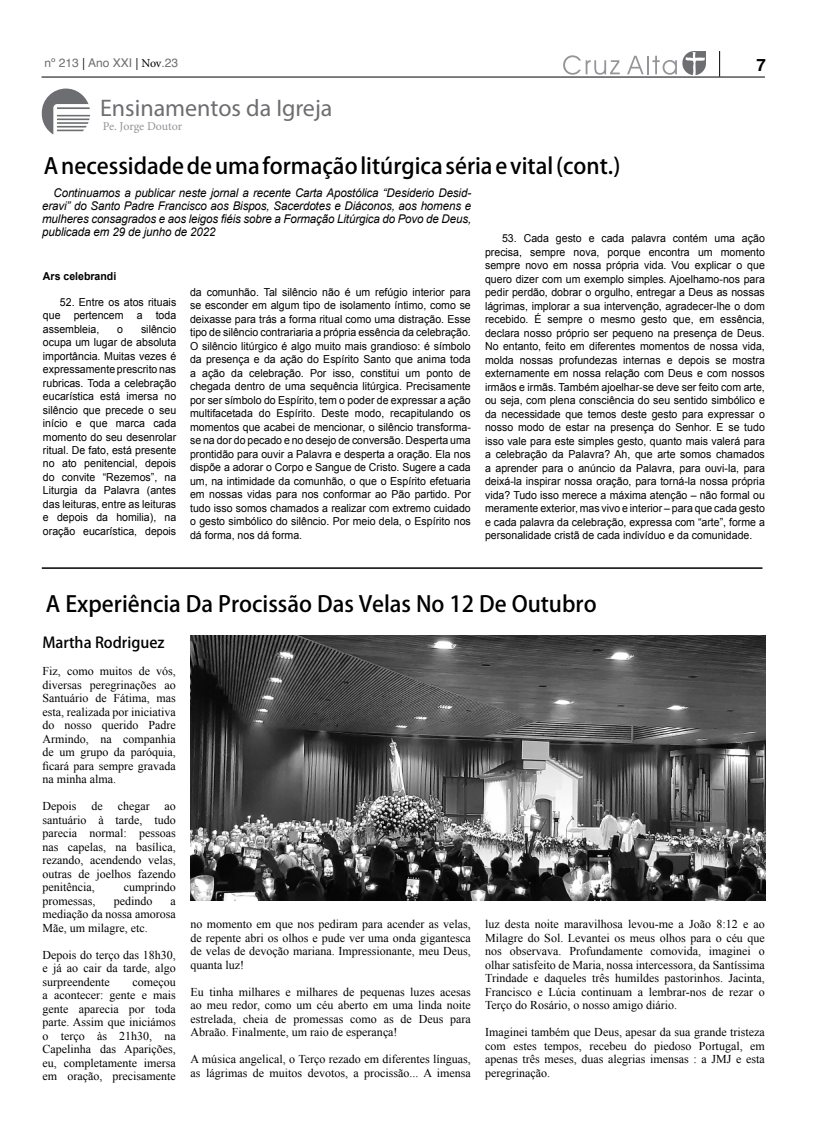
<style>
.page{position:relative;width:817px;height:1134px;background:#fff}
.page>*{position:absolute;margin:0;border:0;box-sizing:border-box;transform-origin:0 0}
.t1{font:24px "Myriad Pro";color:#6d6e71}
.t2{font:500 22px "Koz Go Pr 6 N";color:#000}
.t3{font:700 17px "Helvetica";color:#000}
.t4{font:500 15px "Koz Go Pr 6 N";color:#000}
.t5{font:12px/13.5px "Times New Roman";color:#000;text-align:justify}
.t6{font:italic 12px/13px "Arial";letter-spacing:-.01em;color:#000;text-align:justify;scale:.96 1}
.t7{font:12px "Helvetica";color:#6d6e71}
.t8{font:12px "Minion Pro";letter-spacing:-.01em;color:#939598}
.t9{font:11px/13.5px "Arial";color:#000;text-align:justify;scale:.96 1}
.t10{font:700 11px "Arial";color:#000;scale:.96 1}
.s1{font-family:"Minion Pro";color:#000}
</style>
<div class="page">
<svg style="left:719px;top:51px;width:1px;height:26px"></svg>
<hr style="left:42px;top:77px;width:722px;height:1px;background:#000">
<svg style="left:563px;top:55px;width:56px;height:20px"></svg>
<svg style="left:627px;top:56px;width:49px;height:19px"></svg>
<svg style="left:682px;top:51px;width:23px;height:26px"></svg>
<svg style="left:42px;top:89px;width:48px;height:46px"></svg>
<img style="left:190px;top:635px;width:575px;height:265px">
<hr style="left:42px;top:567px;width:720px;height:2px;background:#000">
<p class="t7" style="left:45px;top:54px;width:135px">nº 213 <span class="s1">|</span> Ano XXI <span class="s1">| Nov</span>.23</p>
<h3 class="t3" style="left:756px;top:55px;width:11px">7</h3>
<h1 class="t1" style="left:100px;top:93px;width:234px">Ensinamentos da Igreja</h1>
<p class="t8" style="left:103px;top:118px;width:81px">Pe. Jorge Doutor</p>
<h2 class="t2" style="left:44px;top:154px;width:578px">A necessidade de uma formação litúrgica séria e vital (cont.)</h2>
<p class="t6" style="left:42px;top:186px;width:448px;text-indent:11px">Continuamos a publicar neste jornal a recente Carta Apostólica “Desiderio Desid&shy;eravi” do Santo Padre Francisco aos Bispos, Sacerdotes e Diáconos, aos homens e mulheres consagrados e aos leigos fiéis sobre a Formação Litúrgica do Povo de Deus, publicada em 29 de junho de 2022</p>
<p class="t10" style="left:43px;top:269px;width:78px">Ars celebrandi</p>
<p class="t9" style="left:43px;top:295px;width:140px;text-indent:17px">52. Entre os atos rituais que pertencem a toda assembleia,</p>
<p class="t9" style="left:43px;top:322px;width:140px;text-indent:98px">silêncio ocupa um lugar de absoluta importância. Muitas vezes é expressamente prescrito nas rubricas. Toda a celebração eucarística está imersa no silêncio que precede o seu início e que marca cada momento do seu desenrolar ritual. De fato, está presente no ato penitencial, depois do convite “Rezemos”, na Liturgia da Palavra (antes das leituras, entre as leituras e depois da homilia), na oração eucarística, depois</p>
<p class="t9" style="left:117px;top:322px;width:8px">o</p>
<p class="t9" style="left:190px;top:285px;width:294px">da comunhão. Tal silêncio não é um refúgio interior para se esconder em algum tipo de isolamento íntimo, como se deixasse para trás a forma ritual como uma distração. Esse tipo de silêncio contrariaria a própria essência da celebração.<br>O silêncio litúrgico é algo muito mais grandioso: é símbolo da presença e da ação do Espírito Santo que anima toda a ação da celebração. Por isso, constitui um ponto de chegada dentro de uma sequência litúrgica. Precisamente por ser símbolo do Espírito, tem o poder de expressar a ação multifacetada do Espírito. Deste modo, recapitulando os momentos que acabei de mencionar, o silêncio transforma&shy;se na dor do pecado e no desejo de conversão. Desperta uma prontidão para ouvir a Palavra e desperta a oração. Ela nos dispõe a adorar o Corpo e Sangue de Cristo. Sugere a cada um, na intimidade da comunhão, o que o Espírito efetuaria em nossas vidas para nos conformar ao Pão partido. Por tudo isso somos chamados a realizar com extremo cuidado o gesto simbólico do silêncio. Por meio dela, o Espírito nos dá forma, nos dá forma.</p>
<p class="t9" style="left:485px;top:232px;width:293px;text-indent:17px">53. Cada gesto e cada palavra contém uma ação precisa, sempre nova, porque encontra um momento sempre novo em nossa própria vida. Vou explicar o que quero dizer com um exemplo simples. Ajoelhamo-nos para pedir perdão, dobrar o orgulho, entregar a Deus as nossas lágrimas, implorar a sua intervenção, agradecer-lhe o dom recebido. É sempre o mesmo gesto que, em essência, declara nosso próprio ser pequeno na presença de Deus.<br>No entanto, feito em diferentes momentos de nossa vida, molda nossas profundezas internas e depois se mostra externamente em nossa relação com Deus e com nossos irmãos e irmãs. Também ajoelhar-se deve ser feito com arte, ou seja, com plena consciência do seu sentido simbólico e da necessidade que temos deste gesto para expressar o nosso modo de estar na presença do Senhor. E se tudo isso vale para este simples gesto, quanto mais valerá para a celebração da Palavra? Ah, que arte somos chamados a aprender para o anúncio da Palavra, para ouvi-la, para deixá-la inspirar nossa oração, para torná-la nossa própria vida? Tudo isso merece a máxima atenção – não formal ou meramente exterior, mas vivo e interior – para que cada gesto e cada palavra da celebração, expressa com “arte”, forme a personalidade cristã de cada indivíduo e da comunidade.</p>
<h2 class="t2" style="left:46px;top:591px;width:552px">A Experiência Da Procissão Das Velas No 12 De Outubro</h2>
<h3 class="t4" style="left:43px;top:634px;width:123px">Martha Rodriguez</h3>
<p class="t5" style="left:43px;top:664px;width:135px">Fiz, como muitos de vós, diversas peregrinações ao Santuário de Fátima, mas esta, realizada por iniciativa do nosso querido Padre Armindo, na companhia de um grupo da paróquia, ficará para sempre gravada na minha alma.</p>
<p class="t5" style="left:43px;top:799px;width:135px">Depois de chegar ao santuário à tarde, tudo parecia normal: pessoas nas capelas, na basílica, rezando, acendendo velas, outras de joelhos fazendo penitência,</p>
<p class="t5" style="left:124px;top:880px;width:53px">cumprindo</p>
<p class="t5" style="left:43px;top:894px;width:54px">promessas,</p>
<p class="t5" style="left:114px;top:894px;width:40px">pedindo</p>
<p class="t5" style="left:43px;top:894px;width:135px;text-indent:128px">a mediação da nossa amorosa Mãe, um milagre, etc.</p>
<p class="t5" style="left:43px;top:948px;width:135px">Depois do terço das 18h30, e já ao cair da tarde, algo surpreendente</p>
<p class="t5" style="left:43px;top:975px;width:135px;text-indent:90px">começou a acontecer: gente e mais gente aparecia por toda parte. Assim que iniciámos o terço às 21h30, na Capelinha das Aparições, eu, completamente imersa em oração, precisamente</p>
<p class="t5" style="left:190px;top:917px;width:282px">no momento em que nos pediram para acender as velas, de repente abri os olhos e pude ver uma onda gigantesca de velas de devoção mariana. Impressionante, meu Deus, quanta luz!</p>
<p class="t5" style="left:190px;top:985px;width:282px">Eu tinha milhares e milhares de pequenas luzes acesas ao meu redor, como um céu aberto em uma linda noite estrelada, cheia de promessas como as de Deus para Abraão. Finalmente, um raio de esperança!</p>
<p class="t5" style="left:190px;top:1052px;width:282px">A música angelical, o Terço rezado em diferentes línguas, as lágrimas de muitos devotos, a procissão... A imensa</p>
<p class="t5" style="left:485px;top:917px;width:281px">luz desta noite maravilhosa levou-me a João 8:12 e ao Milagre do Sol. Levantei os meus olhos para o céu que nos observava. Profundamente comovida, imaginei o olhar satisfeito de Maria, nossa intercessora, da Santíssima Trindade e daqueles três humildes pastorinhos. Jacinta, Francisco e Lúcia continuam a lembrar-nos de rezar o Terço do Rosário, o nosso amigo diário.</p>
<p class="t5" style="left:485px;top:1025px;width:281px">Imaginei também que Deus, apesar da sua grande tristeza com estes tempos, recebeu do piedoso Portugal, em apenas três meses, duas alegrias imensas : a JMJ e esta peregrinação.</p>
</div>
